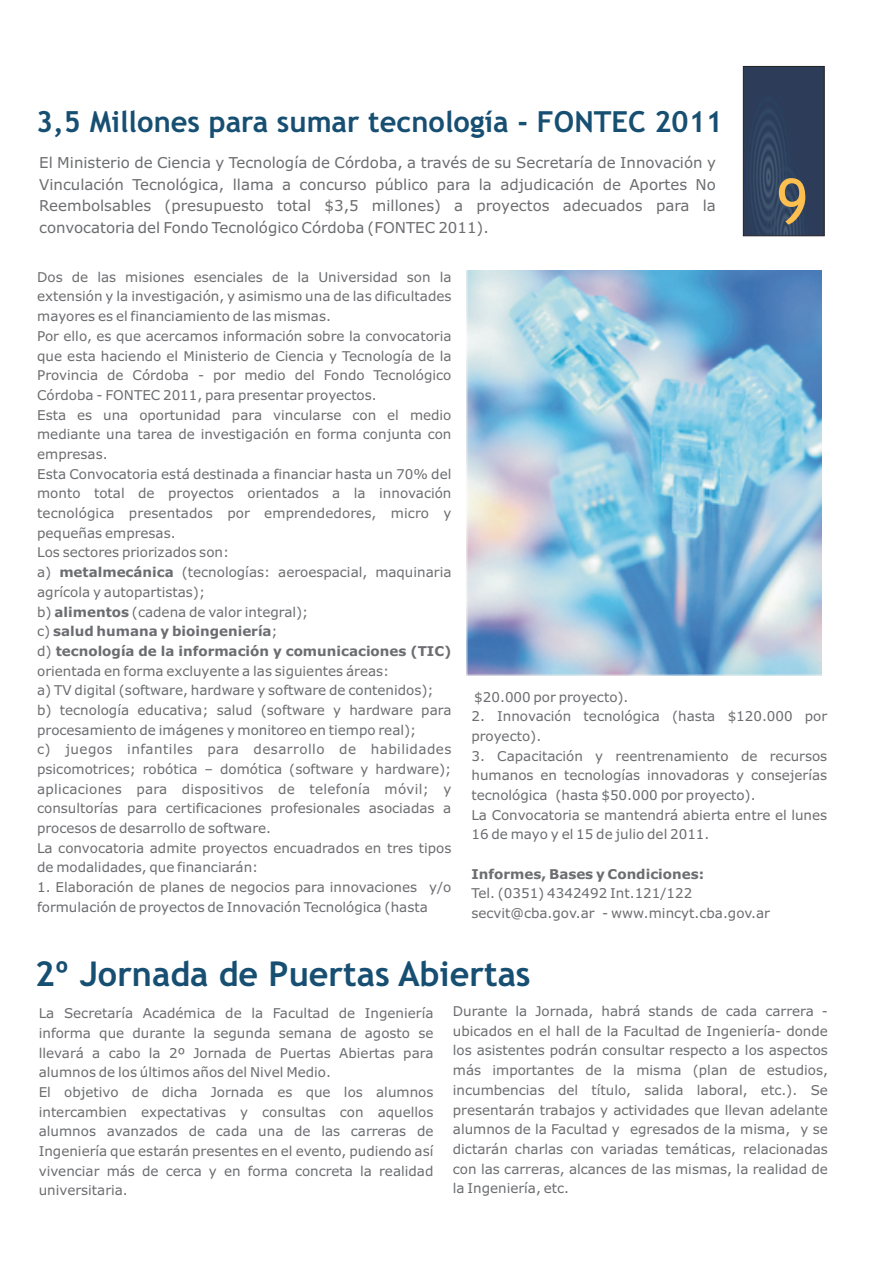
<style>
.page{position:relative;width:893px;height:1263px;background:#fff}
.page>*{position:absolute;margin:0;border:0;box-sizing:border-box;transform-origin:0 0}
.t1{font:62.85px "Trebuchet MS";color:#fdbf4f;scale:.95 1}
.t2{font:700 34.2px "Trebuchet MS";color:#174f72}
.t3{font:700 29.1px "Trebuchet MS";color:#174f72}
.t4{font:15px/21.9px "Verdana";color:#6c6d70;text-align:justify}
.t5{font:13.5px/19.6px "Verdana";color:#6c6d70}
.t6{font:700 13.5px "Verdana";color:#6c6d70}
.s1{font-weight:700}
</style>
<div class="page">
<svg style="left:743px;top:66px;width:82px;height:170px;background:#2f3f5b"></svg>
<img style="left:466px;top:270px;width:356px;height:405px">
<h3 class="t3" style="left:36px;top:110px;width:688px">3,5 Millones para sumar tecnología - FONTEC 2011</h3>
<p class="t4" style="left:39px;top:152px;width:678px">El Ministerio de Ciencia y Tecnología de Córdoba, a través de su Secretaría de Innovación y Vinculación Tecnológica, llama a concurso público para la adjudicación de Aportes No Reembolsables (presupuesto total $3,5 millones) a proyectos adecuados para la convocatoria del Fondo Tecnológico Córdoba (FONTEC 2011).</p>
<p class="t5" style="left:37px;top:268px;width:416px">Dos de las misiones esenciales de la Universidad son la extensión y la investigación, y asimismo una de las dificultades mayores es el financiamiento de las mismas.<br>Por ello, es que acercamos información sobre la convocatoria que esta haciendo el Ministerio de Ciencia y Tecnología de la Provincia de Córdoba - por medio del Fondo Tecnológico Córdoba - FONTEC 2011, para presentar proyectos.<br>Esta es una oportunidad para vincularse con el medio mediante una tarea de investigación en forma conjunta con empresas.<br>Esta Convocatoria está destinada a financiar hasta un 70% del monto total de proyectos orientados a la innovación tecnológica presentados por emprendedores, micro y pequeñas empresas.<br>Los sectores priorizados son:<br>a) <span class="s1">metalmecánica</span> (tecnologías: aeroespacial, maquinaria agrícola y autopartistas);<br>b) <span class="s1">alimentos</span> (cadena de valor integral);<br>c) <span class="s1">salud humana y bioingeniería</span>;<br>d) <span class="s1">tecnología de la información y comunicaciones (TIC) </span>orientada en forma excluyente a las siguientes áreas:<br>a) TV digital (software, hardware y software de contenidos); b) tecnología educativa; salud (software y hardware para procesamiento de imágenes y monitoreo en tiempo real);<br>c) juegos infantiles para desarrollo de habilidades psicomotrices; robótica – domótica (software y hardware); aplicaciones para dispositivos de telefonía móvil; y consultorías para certificaciones profesionales asociadas a procesos de desarrollo de software.<br>La convocatoria admite proyectos encuadrados en tres tipos de modalidades, que financiarán:</p>
<p class="t5" style="left:37px;top:878px;width:416px">1. Elaboración de planes de negocios para innovaciones y/o formulación de proyectos de Innovación Tecnológica (hasta</p>
<h1 class="t1" style="left:777px;top:177px;width:35px">9</h1>
<p class="t5" style="left:474px;top:688px;width:156px">$20.000 por proyecto).</p>
<p class="t5" style="left:471px;top:708px;width:357px">2. Innovación tecnológica (hasta $120.000 por proyecto).</p>
<p class="t5" style="left:471px;top:747px;width:357px">3. Capacitación y reentrenamiento de recursos humanos en tecnologías innovadoras y consejerías tecnológica (hasta $50.000 por proyecto).<br>La Convocatoria se mantendrá abierta entre el lunes 16 de mayo y el 15 de julio del 2011.</p>
<p class="t6" style="left:471px;top:868px;width:234px">Informes, Bases y Condiciones:</p>
<p class="t5" style="left:471px;top:885px;width:300px">Tel. (0351) 4342492 Int.121/122 secvit@cba.gov.ar - www.mincyt.cba.gov.ar</p>
<h2 class="t2" style="left:35px;top:960px;width:497px">2º Jornada de Puertas Abiertas</h2>
<p class="t5" style="left:39px;top:1004px;width:396px">La Secretaría Académica de la Facultad de Ingeniería informa que durante la segunda semana de agosto se llevará a cabo la 2º Jornada de Puertas Abiertas para alumnos de los últimos años del Nivel Medio.<br>El objetivo de dicha Jornada es que los alumnos intercambien expectativas y consultas con aquellos alumnos avanzados de cada una de las carreras de Ingeniería que estarán presentes en el evento, pudiendo así vivenciar más de cerca y en forma concreta la realidad universitaria.</p>
<p class="t5" style="left:453px;top:1002px;width:377px;text-align:justify">Durante la Jornada, habrá stands de cada carrera - ubicados en el hall de la Facultad de Ingeniería- donde los asistentes podrán consultar respecto a los aspectos más importantes de la misma (plan de estudios, incumbencias del título, salida laboral, etc.). Se presentarán trabajos y actividades que llevan adelante alumnos de la Facultad y egresados de la misma, y se dictarán charlas con variadas temáticas, relacionadas con las carreras, alcances de las mismas, la realidad de la Ingeniería, etc.</p>
</div>
